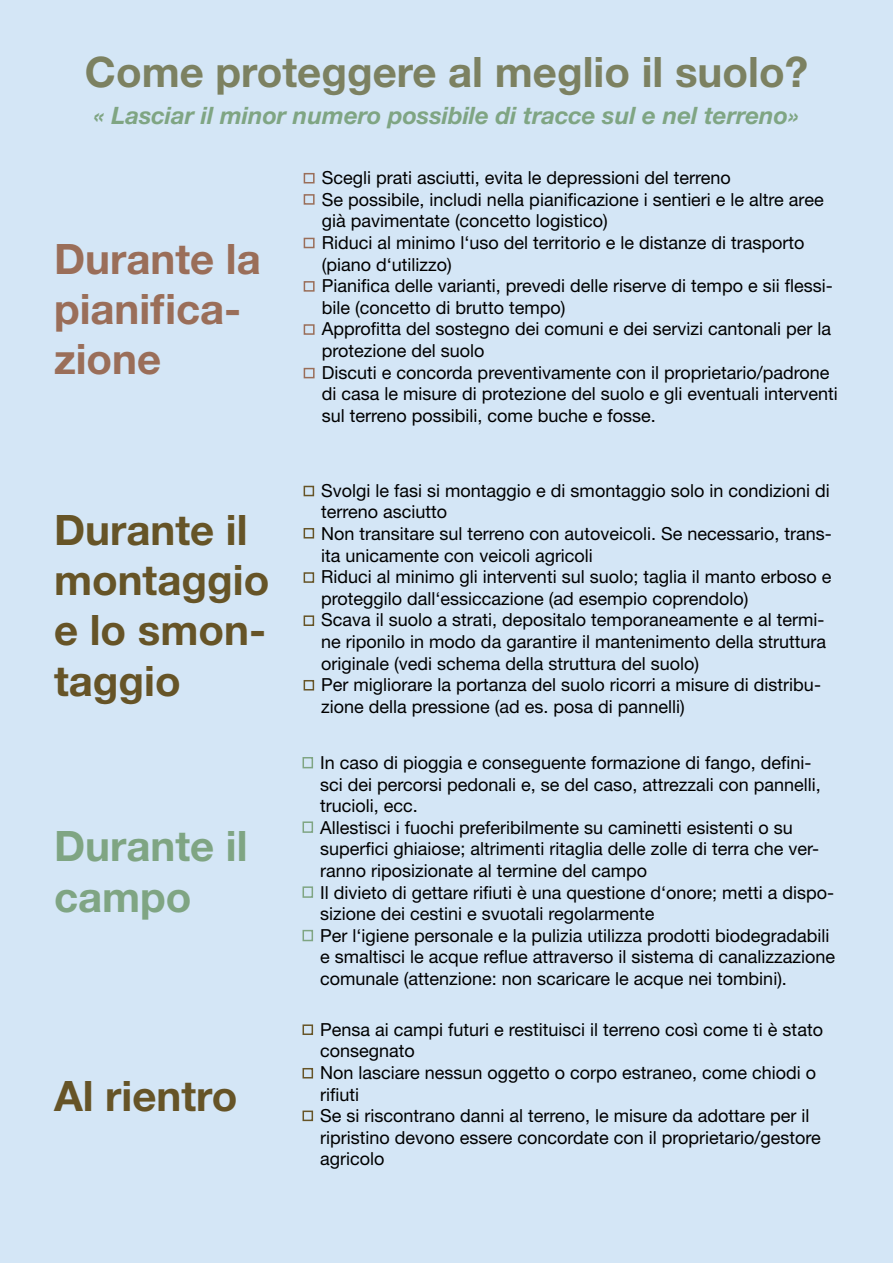
<style>
.page{position:relative;width:893px;height:1263px;background:#d4e6f6}
.page>*{position:absolute;margin:0;border:0;box-sizing:border-box;transform-origin:0 0}
.t1{font:700 42px/50.4px "Helvetica Neue";color:#665427}
.t2{font:700 42px "Helvetica Neue";color:#7c8161}
.t3{font:700 42px/50.4px "Helvetica Neue";color:#9a6e59}
.t4{font:700 42px/50.4px "Helvetica Neue";color:#7fa583}
.t5{font:italic 700 24px "Helvetica Neue";color:#7fa583}
.t6{font:18px/21.6px "Helvetica Neue";color:#000}
</style>
<div class="page">
<div style="left:304px;top:173px;width:11px;height:10px;border:2px solid #9a6e59"></div>
<div style="left:304px;top:238px;width:11px;height:10px;border:2px solid #9a6e59"></div>
<div style="left:304px;top:281px;width:11px;height:11px;border:2px solid #9a6e59"></div>
<div style="left:304px;top:324px;width:11px;height:11px;border:2px solid #9a6e59"></div>
<div style="left:304px;top:368px;width:11px;height:10px;border:2px solid #9a6e59"></div>
<div style="left:303px;top:1068px;width:10px;height:10px;border:2px solid #665427"></div>
<div style="left:303px;top:1110px;width:10px;height:11px;border:2px solid #665427"></div>
<div style="left:303px;top:1024px;width:10px;height:11px;border:2px solid #665427"></div>
<div style="left:303px;top:757px;width:10px;height:11px;border:2px solid #7fa583"></div>
<div style="left:303px;top:821px;width:10px;height:12px;border:2px solid #7fa583"></div>
<div style="left:303px;top:886px;width:10px;height:12px;border:2px solid #7fa583"></div>
<div style="left:303px;top:930px;width:10px;height:11px;border:2px solid #7fa583"></div>
<div style="left:304px;top:486px;width:10px;height:10px;border:2px solid #665427"></div>
<div style="left:304px;top:528px;width:10px;height:10px;border:2px solid #665427"></div>
<div style="left:304px;top:615px;width:10px;height:11px;border:2px solid #665427"></div>
<div style="left:304px;top:572px;width:10px;height:11px;border:2px solid #665427"></div>
<div style="left:304px;top:680px;width:10px;height:10px;border:2px solid #665427"></div>
<div style="left:304px;top:194px;width:11px;height:11px;border:2px solid #9a6e59"></div>
<h1 class="t2" style="left:85px;top:46px;width:724px">Come proteggere al meglio il suolo?</h1>
<h2 class="t5" style="left:94px;top:101px;width:707px">« Lasciar il minor numero possibile di tracce sul e nel terreno»</h2>
<h1 class="t3" style="left:54px;top:232px;width:208px">Durante la pianifica&shy;zione</h1>
<h1 class="t1" style="left:54px;top:503px;width:217px">Durante il montaggio e lo smon&shy;taggio</h1>
<h1 class="t4" style="left:54px;top:820px;width:195px">Durante il campo</h1>
<h1 class="t1" style="left:54px;top:1069px;width:185px">Al rientro</h1>
<p class="t6" style="left:322px;top:167px;width:517px">Scegli prati asciutti, evita le depressioni del terreno<br>Se possibile, includi nella pianificazione i sentieri e le altre aree già pavimentate (concetto logistico)<br>Riduci al minimo l‘uso del territorio e le distanze di trasporto (piano d‘utilizzo)<br>Pianifica delle varianti, prevedi delle riserve di tempo e sii flessi&shy;bile (concetto di brutto tempo)<br>Approfitta del sostegno dei comuni e dei servizi cantonali per la protezione del suolo<br>Discuti e concorda preventivamente con il proprietario/padrone di casa le misure di protezione del suolo e gli eventuali interventi sul terreno possibili, come buche e fosse.</p>
<p class="t6" style="left:321px;top:479px;width:512px">Svolgi le fasi si montaggio e di smontaggio solo in condizioni di terreno asciutto<br>Non transitare sul terreno con autoveicoli. Se necessario, trans&shy;ita unicamente con veicoli agricoli<br>Riduci al minimo gli interventi sul suolo; taglia il manto erboso e proteggilo dall‘essiccazione (ad esempio coprendolo)<br>Scava il suolo a strati, depositalo temporaneamente e al termi&shy;ne riponilo in modo da garantire il mantenimento della struttura originale (vedi schema della struttura del suolo)<br>Per migliorare la portanza del suolo ricorri a misure di distribu&shy;zione della pressione (ad es. posa di pannelli)</p>
<p class="t6" style="left:320px;top:751px;width:516px">In caso di pioggia e conseguente formazione di fango, defini&shy;sci dei percorsi pedonali e, se del caso, attrezzali con pannelli, trucioli, ecc.<br>Allestisci i fuochi preferibilmente su caminetti esistenti o su superfici ghiaiose; altrimenti ritaglia delle zolle di terra che ver&shy;ranno riposizionate al termine del campo<br>Il divieto di gettare rifiuti è una questione d‘onore; metti a dispo&shy;sizione dei cestini e svuotali regolarmente<br>Per l‘igiene personale e la pulizia utilizza prodotti biodegradabili e smaltisci le acque reflue attraverso il sistema di canalizzazione comunale (attenzione: non scaricare le acque nei tombini).</p>
<p class="t6" style="left:320px;top:1018px;width:504px">Pensa ai campi futuri e restituisci il terreno così come ti è stato consegnato<br>Non lasciare nessun oggetto o corpo estraneo, come chiodi o rifiuti<br>Se si riscontrano danni al terreno, le misure da adottare per il ripristino devono essere concordate con il proprietario/gestore agricolo</p>
</div>
